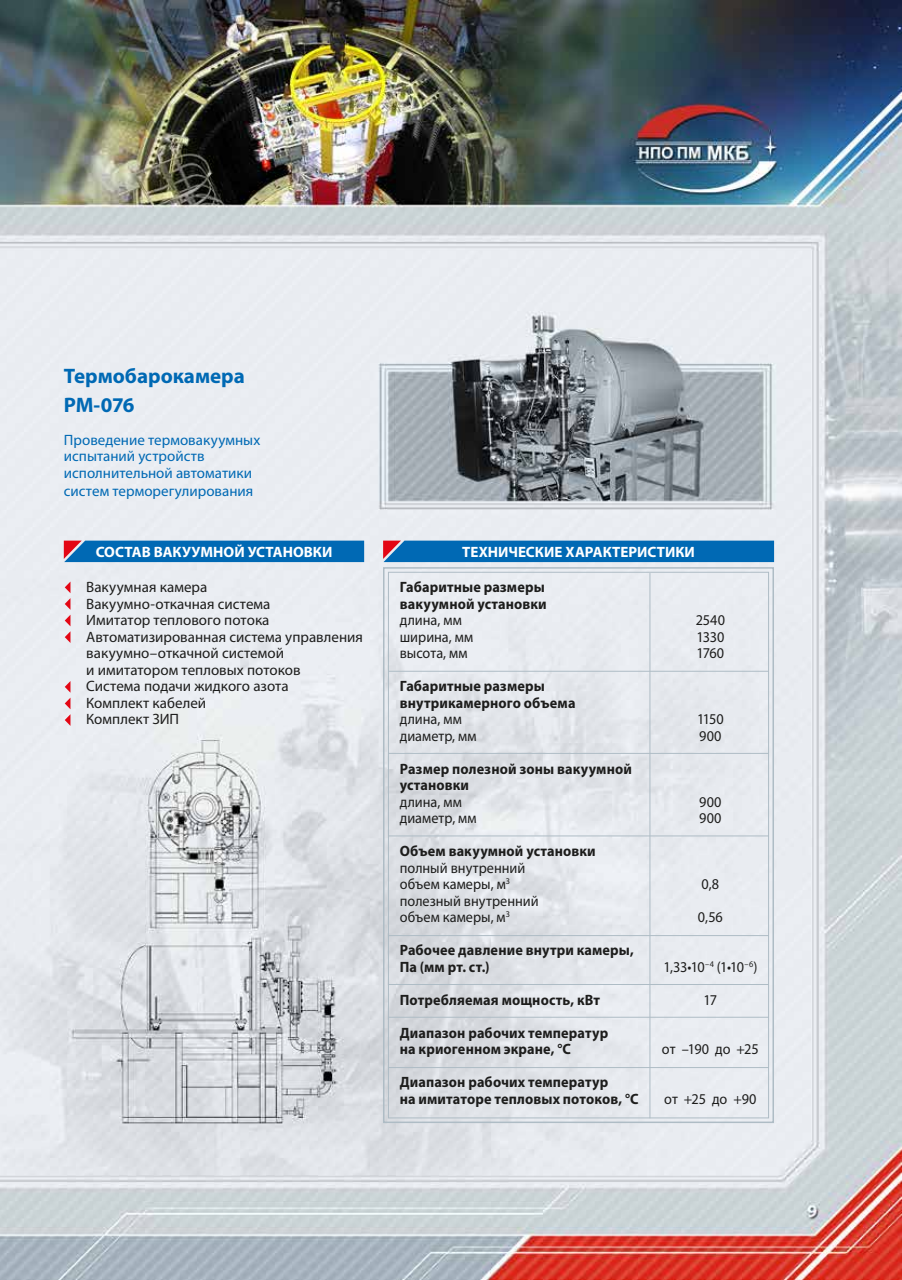
<style>
.page{position:relative;width:902px;height:1280px;background:#fff}
.page>*{position:absolute;margin:0;border:0;box-sizing:border-box;transform-origin:0 0}
.t1{font:700 21px/28.8px "Myriad Pro";color:#0069b4}
.t2{font:700 15px/16.5px "Myriad Pro";letter-spacing:.01em;color:#1d1d1c;scale:.95 1}
.t3{font:15px/16.5px "Myriad Pro";color:#1d1d1c}
.t4{font:15px/16.5px "Myriad Pro";color:#1d1d1c;scale:.95 1}
.t5{font:15px/16.5px "Myriad Pro";color:#0069b4}
.t6{font:700 15px "Myriad Pro";color:#fff}
</style>
<div class="page">
<img style="left:0;top:0;width:901px;height:1280px">
<div style="left:64px;top:541px;width:300px;height:21px;background:#0069b4"></div>
<div style="left:383px;top:541px;width:391px;height:21px;background:#0069b4"></div>
<svg style="left:65px;top:681px;width:5px;height:45px"></svg>
<svg style="left:65px;top:581px;width:5px;height:62px"></svg>
<hr style="left:649px;top:573px;width:1px;height:545px;background:#aebcc5">
<hr style="left:388px;top:671px;width:380px;height:1px;background:#aebcc5">
<hr style="left:388px;top:753px;width:380px;height:1px;background:#aebcc5">
<hr style="left:388px;top:935px;width:380px;height:1px;background:#aebcc5">
<hr style="left:388px;top:835px;width:380px;height:1px;background:#aebcc5">
<hr style="left:388px;top:984px;width:380px;height:1px;background:#aebcc5">
<hr style="left:388px;top:1017px;width:380px;height:1px;background:#aebcc5">
<hr style="left:388px;top:1067px;width:380px;height:1px;background:#aebcc5">
<div style="left:383px;top:567px;width:391px;height:556px;border:2px solid #aebcc5"></div>
<h1 class="t1" style="left:64px;top:361px;width:182px">Термобарокамера<br>РМ-076</h1>
<p class="t5" style="left:64px;top:431px;width:198px">Проведение термовакуумных испытаний устройств исполнительной автоматики</p>
<p class="t5" style="left:64px;top:482px;width:191px">систем терморегулирования</p>
<p class="t6" style="left:96px;top:542px;width:238px">СОСТАВ ВАКУУМНОЙ УСТАНОВКИ</p>
<p class="t6" style="left:462px;top:542px;width:234px">ТЕХНИЧЕСКИЕ ХАРАКТЕРИСТИКИ</p>
<p class="t3" style="left:86px;top:579px;width:278px">Вакуумная камера<br>Вакуумно-откачная система<br>Имитатор теплового потока<br>Автоматизированная система управления вакуумно–откачной системой<br>и имитатором тепловых потоков<br>Система подачи жидкого азота<br>Комплект кабелей<br>Комплект ЗИП</p>
<p class="t2" style="left:400px;top:579px;width:156px">Габаритные размеры вакуумной установки</p>
<p class="t4" style="left:400px;top:612px;width:67px">длина, мм</p>
<p class="t4" style="left:695px;top:612px;width:32px">2540</p>
<p class="t4" style="left:400px;top:628px;width:79px">ширина, мм</p>
<p class="t4" style="left:696px;top:628px;width:31px">1330</p>
<p class="t4" style="left:400px;top:645px;width:73px">высота, мм</p>
<p class="t4" style="left:696px;top:645px;width:31px">1760</p>
<p class="t2" style="left:400px;top:678px;width:186px">Габаритные размеры внутрикамерного объема</p>
<p class="t4" style="left:400px;top:711px;width:67px">длина, мм</p>
<p class="t4" style="left:697px;top:711px;width:30px">1150</p>
<p class="t4" style="left:400px;top:727px;width:82px">диаметр, мм</p>
<p class="t4" style="left:699px;top:727px;width:25px">900</p>
<p class="t2" style="left:400px;top:760px;width:246px">Размер полезной зоны вакуумной установки</p>
<p class="t4" style="left:400px;top:793px;width:67px">длина, мм</p>
<p class="t4" style="left:699px;top:793px;width:25px">900</p>
<p class="t4" style="left:400px;top:810px;width:82px">диаметр, мм</p>
<p class="t4" style="left:699px;top:810px;width:25px">900</p>
<p class="t2" style="left:400px;top:843px;width:207px">Объем вакуумной установки</p>
<p class="t4" style="left:400px;top:859px;width:134px">полный внутренний объем камеры, м<sup>3</sup></p>
<p class="t4" style="left:701px;top:876px;width:20px">0,8</p>
<p class="t4" style="left:400px;top:892px;width:148px">полезный внутренний объем камеры, м<sup>3</sup></p>
<p class="t2" style="left:400px;top:942px;width:248px">Рабочее давление внутри камеры,<br>Па (мм рт. ст.)</p>
<p class="t4" style="left:697px;top:909px;width:28px">0,56</p>
<p class="t4" style="left:663px;top:958px;width:100px">1,33•10<sup>–4</sup> (1•10<sup>–6</sup>)</p>
<p class="t2" style="left:400px;top:991px;width:212px">Потребляемая мощность, кВт</p>
<p class="t4" style="left:703px;top:991px;width:16px">17</p>
<p class="t2" style="left:400px;top:1024px;width:221px">Диапазон рабочих температур на криогенном экране, °С</p>
<p class="t4" style="left:662px;top:1041px;width:103px">от –190 до +25</p>
<p class="t2" style="left:400px;top:1074px;width:253px">Диапазон рабочих температур<br>на имитаторе тепловых потоков, °С</p>
<p class="t4" style="left:664px;top:1090px;width:99px">от +25 до +90</p>
</div>
